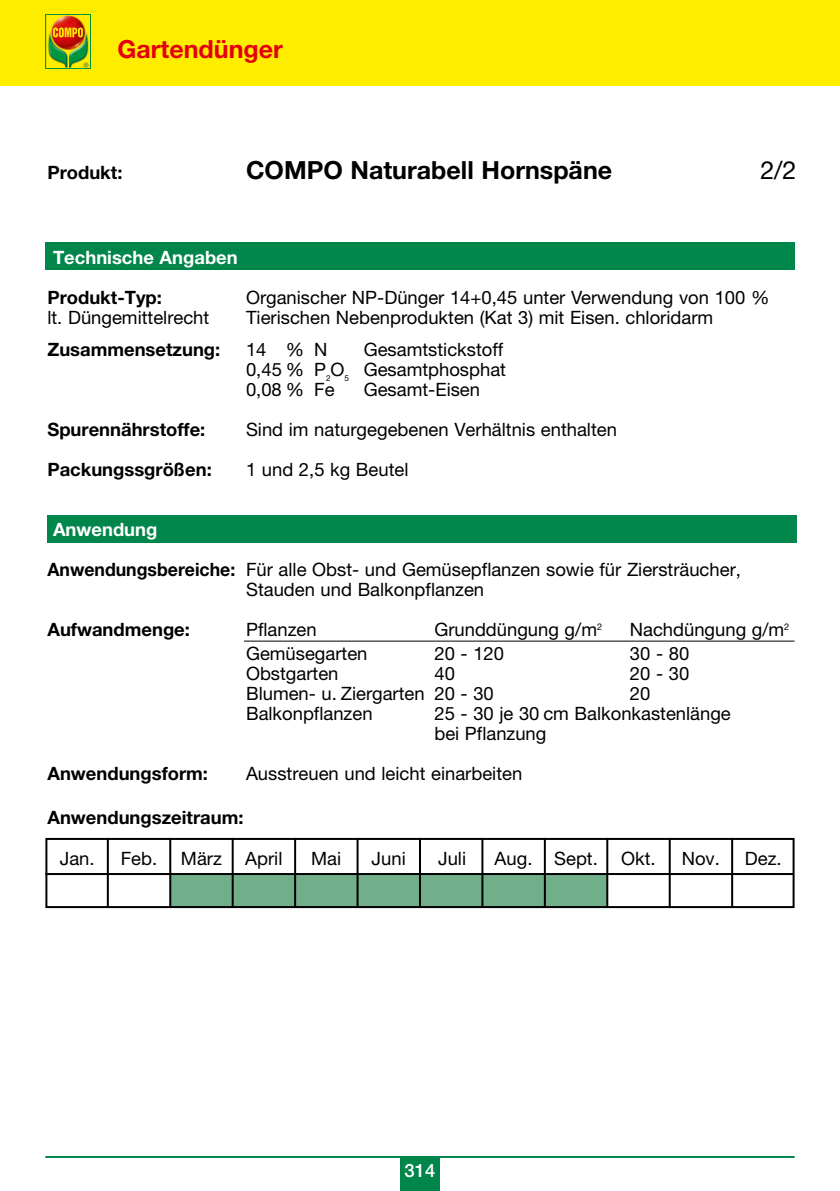
<style>
.page{position:relative;width:840px;height:1191px;background:#fff}
.page>*{position:absolute;margin:0;border:0;box-sizing:border-box;transform-origin:0 0}
.t1{font:700 25px "Helvetica Neue";color:#000}
.t2{font:700 25px "Helvetica Neue";color:#e3000f}
.t3{font:25px "Helvetica Neue";color:#000}
.t4{font:18.4px/40px "Helvetica Neue";color:#000}
.t5{font:700 18.4px "Helvetica Neue";color:#000}
.t6{font:700 18.4px "Helvetica Neue";color:#fff}
.t7{font:500 18.4px "Helvetica Neue";color:#fff}
.t8{font:8.2px "Helvetica Neue";color:#000}
.s1{font-weight:700;color:#fff}
.s2{font-weight:700}
</style>
<div class="page">
<div style="left:0;top:0;width:839px;height:85px;background:#ffed00"></div>
<svg style="left:45px;top:14px;width:46px;height:54px"></svg>
<img style="left:46px;top:15px;width:44px;height:52px">
<svg style="left:53px;top:27px;width:30px;height:10px"></svg>
<div style="left:400px;top:1157px;width:39px;height:34px;background:#00854b"></div>
<hr style="left:45px;top:1156px;width:749px;height:2px;background:#00854b">
<div style="left:47px;top:515px;width:749px;height:27px;background:#00854b"></div>
<div style="left:45px;top:242px;width:749px;height:27px;background:#00854b"></div>
<div style="left:171px;top:874px;width:435px;height:33px;background:#71af8b"></div>
<div style="left:45px;top:838px;width:749px;height:70px;border:2px solid #000"></div>
<hr style="left:45px;top:873px;width:748px;height:2px;background:#000">
<hr style="left:107px;top:838px;width:2px;height:69px;background:#000">
<hr style="left:169px;top:838px;width:2px;height:69px;background:#000">
<hr style="left:231px;top:838px;width:2px;height:69px;background:#000">
<hr style="left:294px;top:838px;width:2px;height:69px;background:#000">
<hr style="left:356px;top:838px;width:2px;height:69px;background:#000">
<hr style="left:419px;top:838px;width:2px;height:69px;background:#000">
<hr style="left:481px;top:838px;width:2px;height:69px;background:#000">
<hr style="left:543px;top:838px;width:2px;height:69px;background:#000">
<hr style="left:606px;top:838px;width:2px;height:69px;background:#000">
<hr style="left:668px;top:838px;width:2px;height:69px;background:#000">
<hr style="left:730px;top:838px;width:2px;height:69px;background:#000">
<hr style="left:244px;top:640px;width:550px;height:1px;background:#000">
<h1 class="t2" style="left:117px;top:33px;width:167px">Gartendünger</h1>
<p class="t5" style="left:47px;top:161px;width:76px">Produkt:</p>
<h1 class="t1" style="left:246px;top:155px;width:367px">COMPO Naturabell Hornspäne</h1>
<h1 class="t3" style="left:760px;top:156px;width:38px">2/2</h1>
<p class="t6" style="left:53px;top:246px;width:186px">Technische Angaben</p>
<p class="t5" style="left:47px;top:286px;width:116px">Produkt-Typ:</p>
<p class="t4" style="left:246px;top:277px;width:524px">Organischer NP-Dünger 14+0,45 unter Verwendung von 100 %</p>
<p class="t4" style="left:47px;top:297px;width:163px">lt. Düngemittelrecht</p>
<p class="t4" style="left:246px;top:297px;width:468px">Tierischen Nebenprodukten (Kat 3) mit Eisen. chloridarm</p>
<p class="t5" style="left:47px;top:338px;width:174px">Zusammensetzung:</p>
<p class="t4" style="left:246px;top:329px;width:83px">14 % N</p>
<p class="t4" style="left:363px;top:329px;width:141px">Gesamtstickstoff</p>
<p class="t4" style="left:246px;top:349px;width:100px">0,45 % P O</p>
<p class="t8" style="left:326px;top:373px;width:6px">2</p>
<p class="t8" style="left:344px;top:373px;width:6px">5</p>
<p class="t4" style="left:363px;top:349px;width:144px">Gesamtphosphat</p>
<p class="t4" style="left:246px;top:369px;width:90px">0,08 % Fe</p>
<p class="t4" style="left:363px;top:369px;width:118px">Gesamt-Eisen</p>
<p class="t5" style="left:47px;top:418px;width:159px">Spurennährstoffe:</p>
<p class="t4" style="left:246px;top:409px;width:372px">Sind im naturgegebenen Verhältnis enthalten</p>
<p class="t5" style="left:47px;top:458px;width:166px">Packungssgrößen:</p>
<p class="t4" style="left:246px;top:449px;width:164px">1 und 2,5 kg Beutel</p>
<p class="t4" style="left:47px;top:509px;width:694px;text-indent:6px"><span class="s1">Anwendung<br></span><span class="s2">Anwendungsbereiche:</span> Für alle Obst- und Gemüsepflanzen sowie für Ziersträucher,</p>
<p class="t4" style="left:246px;top:569px;width:239px">Stauden und Balkonpflanzen</p>
<p class="t5" style="left:47px;top:618px;width:144px">Aufwandmenge:</p>
<p class="t4" style="left:246px;top:609px;width:72px">Pflanzen</p>
<p class="t4" style="left:434px;top:609px;width:169px">Grunddüngung g/m<sup>2</sup></p>
<p class="t4" style="left:629px;top:609px;width:161px">Nachdüngung g/m<sup>2</sup></p>
<p class="t4" style="left:246px;top:633px;width:123px">Gemüsegarten</p>
<p class="t4" style="left:434px;top:633px;width:71px">20 - 120</p>
<p class="t4" style="left:629px;top:633px;width:61px">30 - 80</p>
<p class="t4" style="left:246px;top:653px;width:94px">Obstgarten</p>
<p class="t4" style="left:434px;top:653px;width:22px">40</p>
<p class="t4" style="left:629px;top:653px;width:61px">20 - 30</p>
<p class="t4" style="left:246px;top:673px;width:249px">Blumen- u. Ziergarten 20 - 30</p>
<p class="t4" style="left:629px;top:673px;width:22px">20</p>
<p class="t4" style="left:246px;top:693px;width:128px">Balkonpflanzen</p>
<p class="t4" style="left:434px;top:703px;width:298px;line-height:20px">25 - 30 je 30 cm Balkonkastenlänge bei Pflanzung</p>
<p class="t5" style="left:47px;top:762px;width:162px">Anwendungsform:</p>
<p class="t4" style="left:246px;top:753px;width:277px">Ausstreuen und leicht einarbeiten</p>
<p class="t5" style="left:47px;top:806px;width:197px">Anwendungszeitraum:</p>
<p class="t4" style="left:60px;top:838px;width:36px">Jan.</p>
<p class="t4" style="left:121px;top:838px;width:38px">Feb.</p>
<p class="t4" style="left:181px;top:838px;width:42px">März</p>
<p class="t4" style="left:245px;top:838px;width:39px">April</p>
<p class="t4" style="left:311px;top:838px;width:31px">Mai</p>
<p class="t4" style="left:371px;top:838px;width:36px">Juni</p>
<p class="t4" style="left:438px;top:838px;width:29px">Juli</p>
<p class="t4" style="left:494px;top:838px;width:105px">Aug. Sept.</p>
<p class="t4" style="left:621px;top:838px;width:36px">Okt.</p>
<p class="t4" style="left:681px;top:838px;width:40px">Nov.</p>
<p class="t4" style="left:744px;top:838px;width:38px">Dez.</p>
<p class="t7" style="left:404px;top:1159px;width:32px">314</p>
</div>
